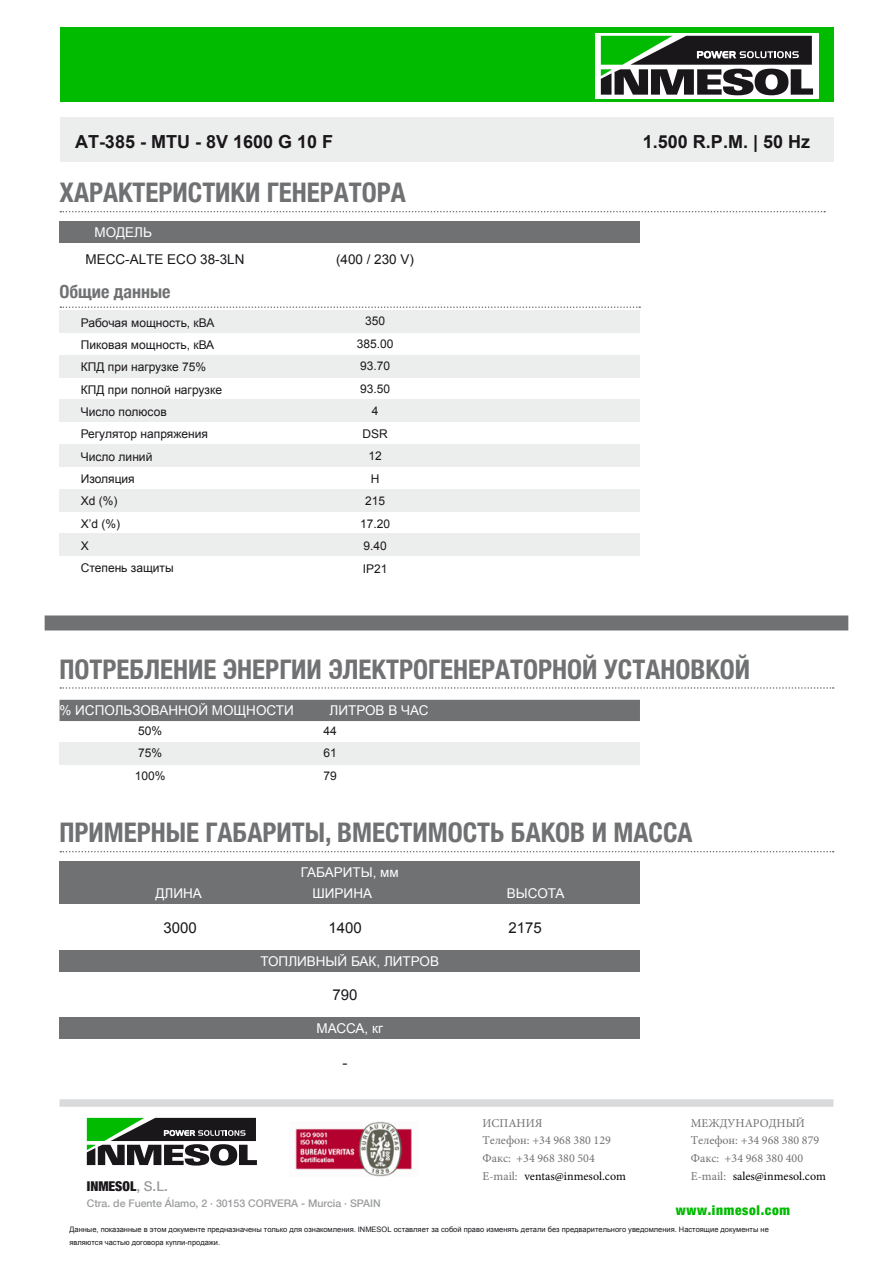
<style>
.page{position:relative;width:893px;height:1263px;background:#fff}
.page>*{position:absolute;margin:0;border:0;box-sizing:border-box;transform-origin:0 0}
.t1{font:700 condensed 27px "Helvetica Neue";color:#707173}
.t2{font:700 18px "Arial";color:#1a171b}
.t3{font:700 condensed 18px "Helvetica Neue";color:#707173}
.t4{font:15px "Arial";color:#1a171b}
.t5{font:13.5px "Arial";color:#fff}
.t6{font:13.5px "Arial";color:#1a171b}
.t7{font:900 condensed 13.5px "Helvetica Neue";letter-spacing:.05em;color:#0b0}
.t8{font:900 condensed 13.5px "Helvetica Neue";color:#1a171b}
.t9{font:12px/22.4px "Arial";color:#1a171b}
.t10{font:12px/17.7px "Minion Pro";color:#707172}
.t11{font:12px/22.5px "Arial";color:#1a171b;text-align:center}
.t12{font:500 10.5px "Helvetica Neue";color:#9c9d9f}
.t13{font:7.5px/13.6px "Arial";color:#1a171b}
.s1{color:#000}
.s2{font-weight:500;font-stretch:normal;color:#9c9d9f}
</style>
<div class="page">
<div style="left:60px;top:28px;width:773px;height:74px;background:#0b0"></div>
<svg style="left:595px;top:33px;width:224px;height:65px;background:#f8faf8"></svg>
<svg style="left:601px;top:36px;width:212px;height:59px;background:#556755"></svg>
<div style="left:60px;top:1099px;width:773px;height:8px;background:#d9dadb"></div>
<div style="left:60px;top:117px;width:773px;height:45px;background:#eceded"></div>
<div style="left:60px;top:742px;width:580px;height:22px;background:#eceded"></div>
<svg style="left:60px;top:306px;width:580px;height:2px"></svg>
<svg style="left:60px;top:211px;width:765px;height:1px"></svg>
<div style="left:60px;top:221px;width:580px;height:21px;background:#707173"></div>
<div style="left:60px;top:700px;width:580px;height:21px;background:#707173"></div>
<svg style="left:60px;top:851px;width:774px;height:1px"></svg>
<svg style="left:60px;top:687px;width:774px;height:2px"></svg>
<div style="left:60px;top:950px;width:580px;height:22px;background:#707173"></div>
<div style="left:60px;top:1017px;width:580px;height:22px;background:#707173"></div>
<div style="left:60px;top:861px;width:580px;height:21px;background:#707173"></div>
<div style="left:60px;top:882px;width:580px;height:22px;background:#707173"></div>
<div style="left:60px;top:310px;width:580px;height:23px;background:#eceded"></div>
<div style="left:60px;top:355px;width:580px;height:22px;background:#eceded"></div>
<div style="left:60px;top:400px;width:580px;height:22px;background:#eceded"></div>
<div style="left:60px;top:444px;width:580px;height:23px;background:#eceded"></div>
<div style="left:60px;top:489px;width:580px;height:22px;background:#eceded"></div>
<div style="left:60px;top:534px;width:580px;height:22px;background:#eceded"></div>
<div style="left:45px;top:615px;width:803px;height:15px;background:#707173"></div>
<svg style="left:87px;top:1118px;width:170px;height:47px"></svg>
<div style="left:236px;top:1120px;width:17px;height:7px;background:#1a171b"></div>
<img style="left:295px;top:1121px;width:117px;height:56px">
<h2 class="t2" style="left:75px;top:130px;width:260px">AT-385 - MTU - 8V 1600 G 10 F</h2>
<h2 class="t2" style="left:643px;top:130px;width:169px">1.500 R.P.M. | 50 Hz</h2>
<h1 class="t1" style="left:60px;top:176px;width:348px">ХАРАКТЕРИСТИКИ ГЕНЕРАТОРА</h1>
<h3 class="t5" style="left:95px;top:223px;width:59px">МОДЕЛЬ</h3>
<h3 class="t6" style="left:85px;top:250px;width:161px">MECC-ALTE ECO 38-3LN</h3>
<h3 class="t6" style="left:336px;top:250px;width:80px">(400 / 230 V)</h3>
<h2 class="t3" style="left:60px;top:281px;width:112px">Общие данные</h2>
<h3 class="t9" style="left:81px;top:311px;width:143px">Рабочая мощность, кВА<br>Пиковая мощность, кВА<br>КПД при нагрузке 75%<br>КПД при полной нагрузке<br>Число полюсов<br>Регулятор напряжения<br>Число линий<br>Изоляция<br>Xd (%)<br>X’d (%)<br>X<br>Степень защиты</h3>
<h3 class="t11" style="left:357px;top:310px;width:38px">350<br>385.00<br>93.70<br>93.50<br>4<br>DSR<br>12<br>H<br>215<br>17.20<br>9.40<br>IP21</h3>
<h1 class="t1" style="left:60px;top:653px;width:692px">ПОТРЕБЛЕНИЕ ЭНЕРГИИ ЭЛЕКТРОГЕНЕРАТОРНОЙ УСТАНОВКОЙ</h1>
<h3 class="t5" style="left:60px;top:701px;width:236px">% ИСПОЛЬЗОВАННОЙ МОЩНОСТИ</h3>
<h3 class="t5" style="left:330px;top:701px;width:100px">ЛИТРОВ В ЧАС</h3>
<h3 class="t11" style="left:135px;top:719px;width:32px;text-align:left">50%<br>75%<br>100%</h3>
<h3 class="t11" style="left:323px;top:719px;width:15px;text-align:justify">44<br>61<br>79</h3>
<h1 class="t1" style="left:60px;top:816px;width:634px">ПРИМЕРНЫЕ ГАБАРИТЫ, ВМЕСТИМОСТЬ БАКОВ И МАССА</h1>
<h3 class="t5" style="left:301px;top:863px;width:99px">ГАБАРИТЫ, мм</h3>
<h3 class="t5" style="left:155px;top:884px;width:48px">ДЛИНА</h3>
<h3 class="t5" style="left:313px;top:884px;width:61px">ШИРИНА</h3>
<h3 class="t5" style="left:507px;top:884px;width:59px">ВЫСОТА</h3>
<h3 class="t4" style="left:163px;top:918px;width:35px">3000</h3>
<h3 class="t4" style="left:328px;top:918px;width:35px">1400</h3>
<h3 class="t4" style="left:508px;top:918px;width:35px">2175</h3>
<h3 class="t5" style="left:260px;top:952px;width:180px">ТОПЛИВНЫЙ БАК, ЛИТРОВ</h3>
<h3 class="t4" style="left:332px;top:985px;width:27px">790</h3>
<h3 class="t5" style="left:316px;top:1019px;width:68px">МАССА, кг</h3>
<h3 class="t4" style="left:343px;top:1053px;width:6px">-</h3>
<h3 class="t10" style="left:482px;top:1114px;width:145px">ИСПАНИЯ<br>Телефон: +34 968 380 129<br>Факс: +34 968 380 504<br>E-mail: <span class="s1">ventas@inmesol.com</span></h3>
<h3 class="t10" style="left:691px;top:1114px;width:137px">МЕЖДУНАРОДНЫЙ<br>Телефон: +34 968 380 879<br>Факс: +34 968 380 400<br>E-mail: <span class="s1">sales@inmesol.com</span></h3>
<h3 class="t8" style="left:87px;top:1177px;width:82px">INMESOL<span class="s2">, S.L.</span></h3>
<h3 class="t12" style="left:87px;top:1197px;width:295px">Ctra. de Fuente Álamo, 2 · 30153 CORVERA - Murcia · SPAIN</h3>
<h3 class="t7" style="left:676px;top:1201px;width:116px">www.inmesol.com</h3>
<p class="t13" style="left:69px;top:1222px;width:701px">Данные, показанные в этом документе предназначены только для ознакомления. INMESOL оставляет за собой право изменять детали без предварительного уведомления. Настоящие документы не являются частью договора купли-продажи.</p>
</div>
